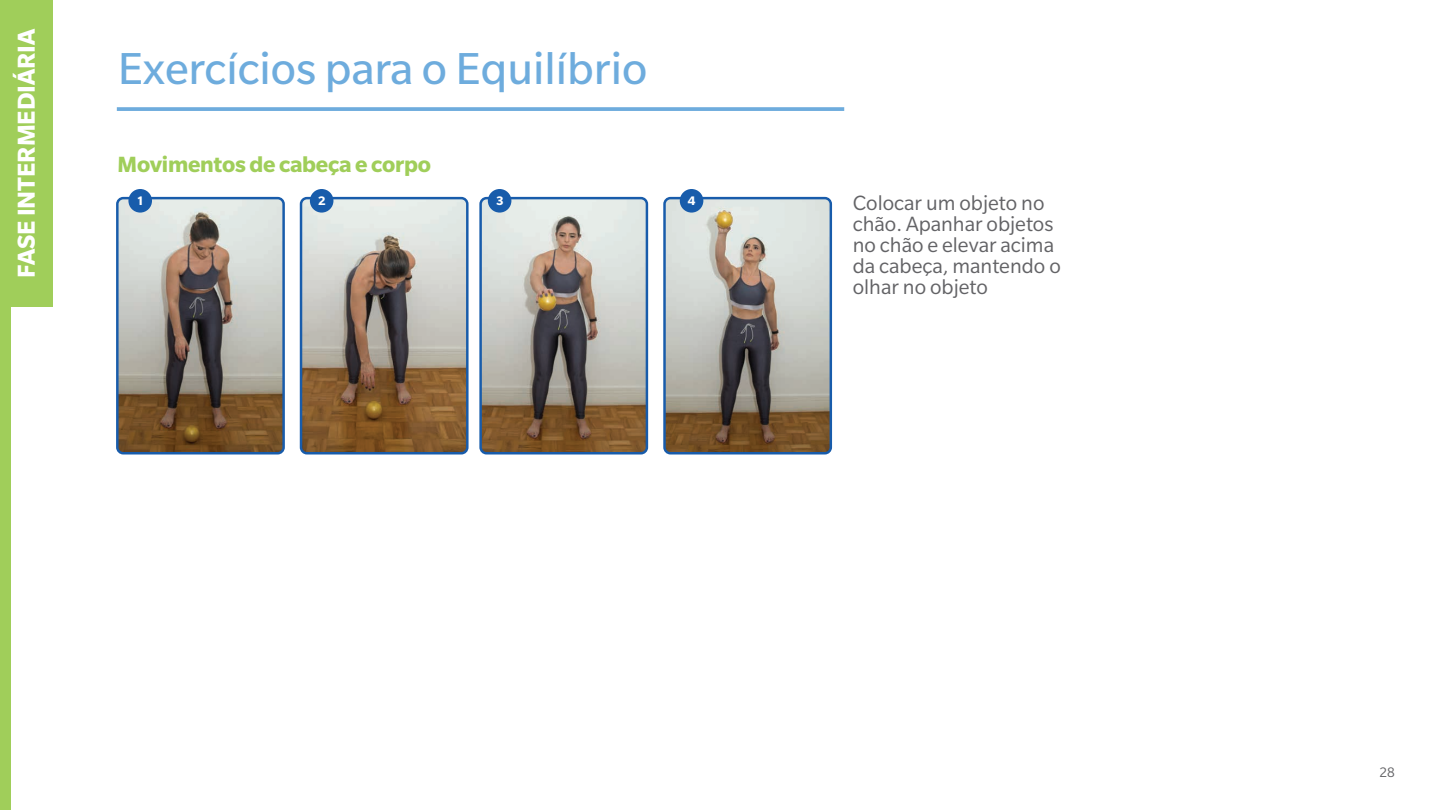
<style>
.page{position:relative;width:1440px;height:810px;background:#fff}
.page>*{position:absolute;margin:0;border:0;box-sizing:border-box;transform-origin:0 0}
.t1{font:48.75px "Slate Pro";color:#6eacdd}
.t2{font:700 26.62px "Slate Pro";color:#fff}
.t3{font:700 24px "Slate Pro";letter-spacing:-.01em;color:#a0ce5a}
.t4{font:22.5px/21px "Slate Pro";color:#636366}
.t5{font:15px "Slate Pro";color:#636366}
.t6{font:700 13.5px "Slate Pro";color:#fff}
</style>
<div class="page">
<img style="left:119px;top:200px;width:163px;height:252px">
<div style="left:116px;top:197px;width:169px;height:258px;border:2px solid #185cab;border-radius:6px"></div>
<img style="left:303px;top:200px;width:163px;height:252px">
<div style="left:300px;top:197px;width:169px;height:258px;border:2px solid #185cab;border-radius:6px"></div>
<img style="left:482px;top:200px;width:163px;height:252px">
<div style="left:479px;top:197px;width:169px;height:258px;border:2px solid #185cab;border-radius:6px"></div>
<img style="left:666px;top:200px;width:163px;height:252px">
<div style="left:663px;top:197px;width:169px;height:258px;border:2px solid #185cab;border-radius:6px"></div>
<svg style="left:117px;top:107px;width:727px;height:4px;background:#76b0de"></svg>
<div style="left:128px;top:189px;width:24px;height:24px;background:#185cab;border-radius:50%"></div>
<div style="left:310px;top:189px;width:23px;height:24px;background:#185cab;border-radius:50%"></div>
<div style="left:488px;top:189px;width:23px;height:24px;background:#185cab;border-radius:50%"></div>
<div style="left:680px;top:189px;width:23px;height:24px;background:#185cab;border-radius:50%"></div>
<div style="left:0;top:0;width:10px;height:810px;background:#a0ce5a"></div>
<div style="left:0;top:0;width:52px;height:307px;background:#a0ce5a"></div>
<p class="t2" style="left:12px;top:278px;width:251px;rotate:-90deg">FASE INTERMEDIÁRIA</p>
<h1 class="t1" style="left:118px;top:43px;width:531px">Exercícios para o Equilíbrio</h1>
<p class="t3" style="left:118px;top:151px;width:315px">Movimentos de cabeça e corpo</p>
<p class="t6" style="left:137px;top:193px;width:9px">1</p>
<p class="t6" style="left:318px;top:193px;width:9px">2</p>
<p class="t6" style="left:496px;top:193px;width:9px">3</p>
<p class="t6" style="left:688px;top:193px;width:9px">4</p>
<p class="t4" style="left:853px;top:192px;width:210px">Colocar um objeto no chão. Apanhar objetos no chão e elevar acima da cabeça, mantendo o olhar no objeto</p>
<p class="t5" style="left:1380px;top:764px;width:17px">28</p>
</div>
